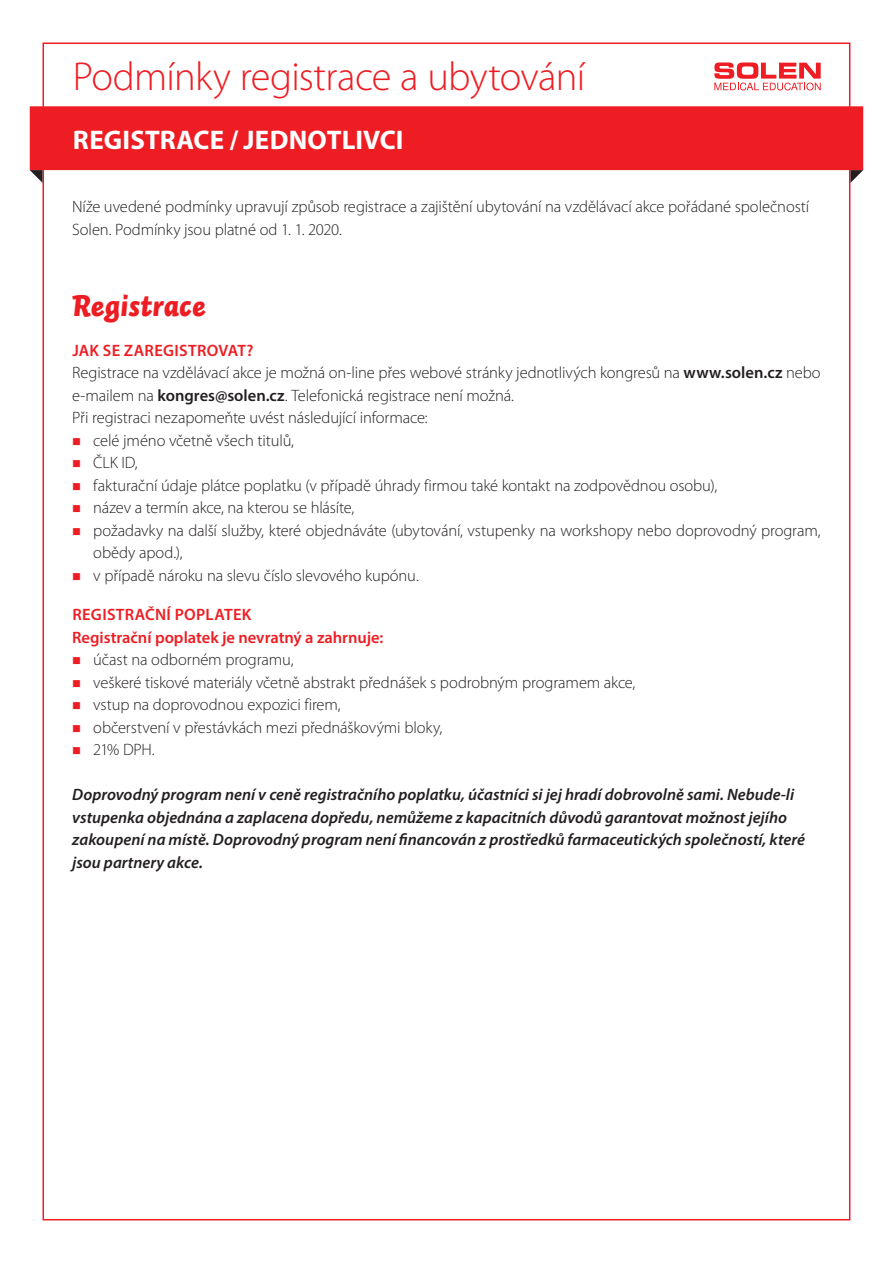
<style>
.page{position:relative;width:893px;height:1263px;background:#fff}
.page>*{position:absolute;margin:0;border:0;box-sizing:border-box;transform-origin:0 0}
.t1{font:300 40.5px "Myriad Pro";letter-spacing:-.02em;color:#ee1d23}
.nazev_casopisu{font:30px "Auto 2 Black Italic LF";color:#ee1d23}
.hlavicka{font:700 27px "Myriad Pro";letter-spacing:.005em;color:#fff}
.text{font:300 16.5px/22.5px "Myriad Pro";letter-spacing:-.01em;color:#231f20}
.text_1_nad{font:italic 600 16.5px/22.5px "Myriad Pro";color:#231f20}
.nadpisek{font:600 16.5px/22.5px "Myriad Pro";color:#ee1d23}
.s1{font-weight:600}
</style>
<div class="page">
<svg style="left:714px;top:62px;width:107px;height:28px"></svg>
<svg style="left:850px;top:170px;width:13px;height:13px"></svg>
<div style="left:30px;top:106px;width:833px;height:64px;background:#ee1d23"></div>
<svg style="left:30px;top:170px;width:13px;height:13px"></svg>
<h1 class="t1" style="left:73px;top:52px;width:514px">Podmínky registrace a ubytování</h1>
<p class="hlavicka" style="left:73px;top:122px;width:332px">REGISTRACE / JEDNOTLIVCI</p>
<p class="text" style="left:72px;top:195px;width:739px">Níže uvedené podmínky upravují způsob registrace a zajištění ubytování na vzdělávací akce pořádané společností<br>Solen. Podmínky jsou platné od 1. 1. 2020.</p>
<p class="nazev_casopisu" style="left:72px;top:286px;width:135px">Registrace</p>
<p class="nadpisek" style="left:72px;top:339px;width:183px">JAK SE ZAREGISTROVAT?</p>
<p class="text" style="left:72px;top:361px;width:750px">Registrace na vzdělávací akce je možná on-line přes webové stránky jednotlivých kongresů na <span class="s1">www.solen.cz</span> nebo e-mailem na <span class="s1">kongres@solen.cz</span>. Telefonická registrace není možná.<br>Při registraci nezapomeňte uvést následující informace:</p>
<p class="text" style="left:93px;top:429px;width:202px">celé jméno včetně všech titulů,</p>
<p class="text" style="left:93px;top:451px;width:46px">ČLK ID,</p>
<p class="text" style="left:93px;top:474px;width:625px">fakturační údaje plátce poplatku (v případě úhrady firmou také kontakt na zodpovědnou osobu),</p>
<p class="text" style="left:93px;top:496px;width:263px">název a termín akce, na kterou se hlásíte,</p>
<p class="text" style="left:93px;top:519px;width:729px">požadavky na další služby, které objednáváte (ubytování, vstupenky na workshopy nebo doprovodný program, obědy apod.),</p>
<p class="text" style="left:93px;top:564px;width:327px">v případě nároku na slevu číslo slevového kupónu.</p>
<p class="nadpisek" style="left:72px;top:603px;width:313px">REGISTRAČNÍ POPLATEK<br>Registrační poplatek je nevratný a zahrnuje:</p>
<p class="text" style="left:93px;top:648px;width:202px">účast na odborném programu,</p>
<p class="text" style="left:93px;top:671px;width:544px">veškeré tiskové materiály včetně abstrakt přednášek s podrobným programem akce,</p>
<p class="text" style="left:93px;top:693px;width:249px">vstup na doprovodnou expozici firem,</p>
<p class="text" style="left:93px;top:716px;width:350px">občerstvení v přestávkách mezi přednáškovými bloky,</p>
<p class="text" style="left:93px;top:738px;width:63px">21% DPH.</p>
<p class="text_1_nad" style="left:72px;top:783px;width:734px">Doprovodný program není v ceně registračního poplatku, účastníci si jej hradí dobrovolně sami. Nebude-li vstupenka objednána a zaplacena dopředu, nemůžeme z kapacitních důvodů garantovat možnost jejího zakoupení na místě. Doprovodný program není financován z prostředků farmaceutických společností, které jsou partnery akce.</p>
</div>
